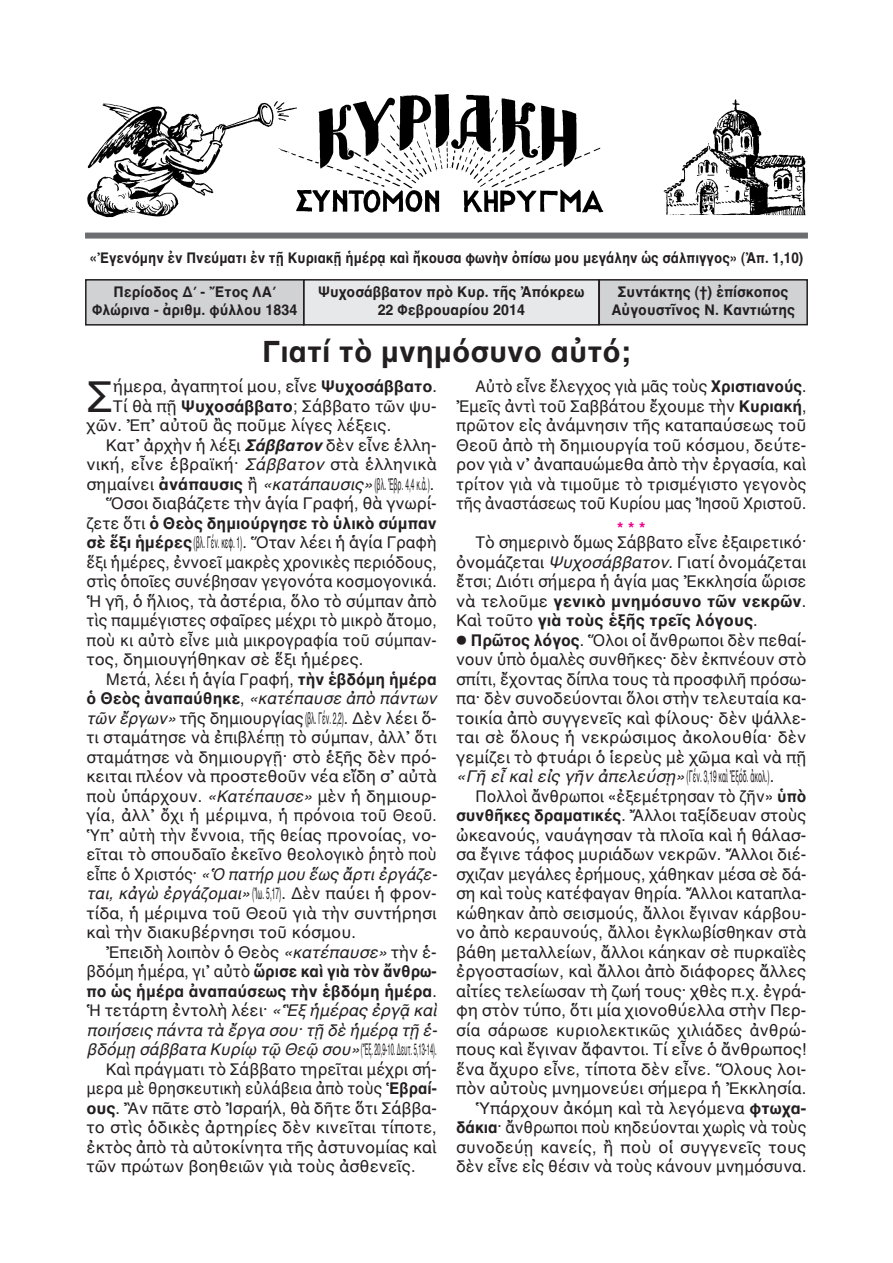
<style>
.page{position:relative;width:893px;height:1263px;background:#fff}
.page>*{position:absolute;margin:0;border:0;box-sizing:border-box;transform-origin:0 0}
.t1{font:43.5px "AL Helvetica";color:#231f20}
.t2{font:700 30px "AL Helvetica";color:#231f20}
.t3{font:16.5px/19.5px "AL Helvetica";color:#231f20}
.t4{font:16.5px/19.5px "AL Helvetica";color:#231f20;text-align:justify;scale:.95 1}
.t5{font:italic 16.5px "AL Helvetica";color:#231f20}
.t6{font:16.5px "AL Helvetica";color:#231f20;scale:.4 1}
.t7{font:16.5px "AL Helvetica";color:#231f20;scale:.93 1}
.t8{font:700 16.5px "AL Helvetica";color:#231f20}
.t9{font:700 16.5px "AL Helvetica";color:#231f20;scale:.95 1}
.t10{font:italic 16.5px "AL Helvetica";color:#231f20;scale:.93 1}
.t11{font:700 16.5px "AL Helvetica";color:#ed028c}
.t12{font:700 15px/18px "AL Helvetica";color:#231f20;text-align:center;scale:.95 1}
.t13{font:700 15px "AL Helvetica";color:#231f20;scale:.9 1}
.s1{font-weight:700}
.s2{font-weight:700;font-style:italic}
.s3{font-style:italic}
.s4{font-weight:400}
.s5{font-weight:700;font-style:normal}
.s6{font-style:normal}
</style>
<div class="page">
<div style="left:304px;top:280px;width:295px;height:45px;background:#e7e8e9"></div>
<div style="left:303px;top:279px;width:297px;height:47px;border:2px solid #231f20"></div>
<div style="left:86px;top:280px;width:218px;height:45px;background:#d1d2d4"></div>
<div style="left:85px;top:279px;width:219px;height:47px;border:2px solid #231f20"></div>
<div style="left:599px;top:280px;width:208px;height:45px;background:#d1d2d4"></div>
<div style="left:598px;top:279px;width:210px;height:46px;border:2px solid #231f20"></div>
<div style="left:85px;top:233px;width:723px;height:6px;background:#6c6d70"></div>
<img style="left:87px;top:94px;width:719px;height:124px">
<p class="t13" style="left:90px;top:249px;width:794px">«Ἐγενόμην ἐν Πνεύματι ἐν τῇ Κυριακῇ ἡμέρᾳ καὶ ἤκουσα φωνὴν ὀπίσω μου μεγάλην ὡς σάλπιγγος» (Ἀπ. 1,10)</p>
<p class="t12" style="left:92px;top:283px;width:217px">Περίοδος Δ΄ - Ἔτος ΛΑ΄<br>Φλώρινα - ἀριθμ. φύλλου 1834</p>
<p class="t12" style="left:611px;top:283px;width:195px">Συντάκτης (†) ἐπίσκοπος<br>Αὐγουστῖνος Ν. Καντιώτης</p>
<h2 class="t2" style="left:262px;top:333px;width:370px">Γιατί τὸ μνημόσυνο αὐτό;</h2>
<p class="t12" style="left:318px;top:283px;width:282px">Ψυχοσάββατον πρὸ Κυρ. τῆς Ἀπόκρεω<br>22 Φεβρουαρίου 2014</p>
<h1 class="t1" style="left:87px;top:370px;width:28px">Σ</h1>
<p class="t3" style="left:113px;top:376px;width:325px">ήμερα, ἀγαπητοί μου, εἶνε <span class="s1">Ψυχοσάββατο</span>.</p>
<p class="t3" style="left:113px;top:396px;width:325px">Τί θὰ πῇ <span class="s1">Ψυχοσάββατο</span>; Σάββατο τῶν ψυ-</p>
<p class="t3" style="left:87px;top:415px;width:306px">χῶν. Ἐπ᾽ αὐτοῦ ἂς ποῦμε λίγες λέξεις.</p>
<p class="t3" style="left:106px;top:435px;width:332px">Κατ᾽ ἀρχὴν ἡ λέξι <span class="s2">Σάββατον</span> δὲν εἶνε ἑλλη-</p>
<p class="t3" style="left:87px;top:454px;width:352px">νική, εἶνε ἑβραϊκή· <span class="s3">Σάββατον</span> στὰ ἑλληνικὰ</p>
<p class="t3" style="left:87px;top:474px;width:349px">σημαίνει <span class="s1">ἀνάπαυσις</span> ἢ <span class="s3">«κατάπαυσις»</span>(βλ. Ἑβρ. 4,4 κ.ἀ.).</p>
<p class="t3" style="left:106px;top:493px;width:332px">Ὅσοι διαβάζετε τὴν ἁγία Γραφή, θὰ γνωρί-</p>
<p class="t8" style="left:87px;top:513px;width:352px"><span class="s4">ζετε ὅτι</span> ὁ Θεὸς δημιούργησε τὸ ὑλικὸ σύμπαν</p>
<p class="t6" style="left:87px;top:533px;width:877px"><span class="s1">σὲ ἕξι ἡμέρες</span>(βλ. Γέν. κεφ. 1). Ὅταν λέει ἡ ἁγία Γραφὴ</p>
<p class="t4" style="left:87px;top:552px;width:370px">ἕξι ἡμέρες, ἐννοεῖ μακρὲς χρονικὲς περιόδους,</p>
<p class="t4" style="left:87px;top:571px;width:370px">στὶς ὁποῖες συνέβησαν γεγονότα κοσμογονικά.</p>
<p class="t3" style="left:87px;top:591px;width:352px">Ἡ γῆ, ὁ ἥλιος, τὰ ἀστέρια, ὅλο τὸ σύμπαν ἀπὸ</p>
<p class="t4" style="left:87px;top:610px;width:370px">τὶς παμμέγιστες σφαῖρες μέχρι τὸ μικρὸ ἄτομο,</p>
<p class="t4" style="left:87px;top:630px;width:370px">ποὺ κι αὐτὸ εἶνε μιὰ μικρογραφία τοῦ σύμπαν-</p>
<p class="t3" style="left:87px;top:649px;width:278px">τος, δημιουγήθηκαν σὲ ἕξι ἡμέρες.</p>
<p class="t3" style="left:106px;top:669px;width:332px">Μετά, λέει ἡ ἁγία Γραφή, <span class="s1">τὴν ἑβδόμη ἡμέρα</span></p>
<p class="t5" style="left:87px;top:689px;width:352px"><span class="s5">ὁ Θεὸς ἀναπαύθηκε</span><span class="s6">,</span> «κατέπαυσε ἀπὸ πάντων</p>
<p class="t3" style="left:87px;top:708px;width:352px"><span class="s3">τῶν ἔργων»</span> τῆς δημιουργίας(βλ. Γέν. 2,2). Δὲν λέει ὅ-</p>
<p class="t3" style="left:87px;top:727px;width:352px">τι σταμάτησε νὰ ἐπιβλέπῃ τὸ σύμπαν, ἀλλ᾽ ὅτι</p>
<p class="t3" style="left:87px;top:747px;width:352px">σταμάτησε νὰ δημιουργῇ· στὸ ἑξῆς δὲν πρό-</p>
<p class="t3" style="left:87px;top:766px;width:352px">κειται πλέον νὰ προστεθοῦν νέα εἴδη σ᾽ αὐτὰ</p>
<p class="t3" style="left:87px;top:786px;width:352px">ποὺ ὑπάρχουν. <span class="s3">«Κατέπαυσε»</span> μὲν ἡ δημιουρ-</p>
<p class="t3" style="left:87px;top:805px;width:352px">γία, ἀλλ᾽ ὄχι ἡ μέριμνα, ἡ πρόνοια τοῦ Θεοῦ.</p>
<p class="t7" style="left:87px;top:825px;width:378px">Ὑπ᾽ αὐτὴ τὴν ἔννοια, τῆς θείας προνοίας, νο-</p>
<p class="t3" style="left:87px;top:844px;width:352px">εῖται τὸ σπουδαῖο ἐκεῖνο θεολογικὸ ῥητὸ ποὺ</p>
<p class="t10" style="left:87px;top:864px;width:378px"><span class="s6">εἶπε ὁ Χριστός·</span> «Ὁ πατήρ μου ἕως ἄρτι ἐργάζε-</p>
<p class="t6" style="left:87px;top:884px;width:877px"><span class="s3">ται, κἀγὼ ἐργάζομαι»</span>(Ἰω. 5,17). Δὲν παύει ἡ φρον-</p>
<p class="t3" style="left:87px;top:903px;width:352px">τίδα, ἡ μέριμνα τοῦ Θεοῦ γιὰ τὴν συντήρησι</p>
<p class="t3" style="left:87px;top:922px;width:271px">καὶ τὴν διακυβέρνησι τοῦ κόσμου.</p>
<p class="t3" style="left:106px;top:942px;width:332px">Ἐπειδὴ λοιπὸν ὁ Θεὸς <span class="s3">«κατέπαυσε»</span> τὴν ἑ-</p>
<p class="t9" style="left:87px;top:961px;width:370px"><span class="s4">βδόμη ἡμέρα, γι᾽ αὐτὸ</span> ὥρισε καὶ γιὰ τὸν ἄνθρω-</p>
<p class="t8" style="left:87px;top:981px;width:352px">πο ὡς ἡμέρα ἀναπαύσεως τὴν ἑβδόμη ἡμέρα<span class="s4">.</span></p>
<p class="t3" style="left:87px;top:1000px;width:352px">Ἡ τετάρτη ἐντολὴ λέει· <span class="s3">«Ἓξ ἡμέρας ἐργᾷ καὶ</span></p>
<p class="t5" style="left:87px;top:1020px;width:352px">ποιήσεις πάντα τὰ ἔργα σου· τῇ δὲ ἡμέρᾳ τῇ ἑ-</p>
<p class="t5" style="left:87px;top:1040px;width:352px">βδόμῃ σάββατα Κυρίῳ τῷ Θεῷ σου»<span class="s6">(Ἔξ. 20,9-10. Δευτ. 5,13-14).</span></p>
<p class="t3" style="left:106px;top:1059px;width:332px">Καὶ πράγματι τὸ Σάββατο τηρεῖται μέχρι σή-</p>
<p class="t7" style="left:87px;top:1079px;width:378px">μερα μὲ θρησκευτικὴ εὐλάβεια ἀπὸ τοὺς <span class="s1">Ἑβραί-</span></p>
<p class="t3" style="left:87px;top:1098px;width:352px"><span class="s1">ους</span>. Ἂν πᾶτε στὸ Ἰσραήλ, θὰ δῆτε ὅτι Σάββα-</p>
<p class="t3" style="left:87px;top:1117px;width:352px">το στὶς ὁδικὲς ἀρτηρίες δὲν κινεῖται τίποτε,</p>
<p class="t3" style="left:87px;top:1137px;width:352px">ἐκτὸς ἀπὸ τὰ αὐτοκίνητα τῆς ἀστυνομίας καὶ</p>
<p class="t3" style="left:87px;top:1156px;width:331px">τῶν πρώτων βοηθειῶν γιὰ τοὺς ἀσθενεῖς.</p>
<p class="t4" style="left:456px;top:376px;width:370px;text-indent:19px">Αὐτὸ εἶνε ἔλεγχος γιὰ μᾶς τοὺς <span class="s1">Χριστιανούς</span>.<br>Ἐμεῖς ἀντὶ τοῦ Σαββάτου ἔχουμε τὴν <span class="s1">Κυριακή</span>, πρῶτον εἰς ἀνάμνησιν τῆς καταπαύσεως τοῦ Θεοῦ ἀπὸ τὴ δημιουργία τοῦ κόσμου, δεύτε&shy;ρον γιὰ ν᾽ ἀναπαυώμεθα ἀπὸ τὴν ἐργασία, καὶ τρίτον γιὰ νὰ τιμοῦμε τὸ τρισμέγιστο γεγονὸς τῆς ἀναστάσεως τοῦ Κυρίου μας Ἰησοῦ Χριστοῦ.</p>
<p class="t11" style="left:617px;top:518px;width:30px">***</p>
<p class="t3" style="left:456px;top:532px;width:352px;text-indent:19px">Τὸ σημερινὸ ὅμως Σάββατο εἶνε ἐξαιρετικό· ὀνομάζεται <span class="s3">Ψυχοσάββατον</span>. Γιατί ὀνομάζεται ἔτσι; Διότι σήμερα ἡ ἁγία μας Ἐκκλησία ὥρισε νὰ τελοῦμε <span class="s1">γενικὸ μνημόσυνο τῶν νεκρῶν</span>.<br>Καὶ τοῦτο <span class="s1">γιὰ τοὺς ἑξῆς τρεῖς λόγους</span>.<br>⃝ <span class="s1">Πρῶτος λόγος</span>. Ὅλοι οἱ ἄνθρωποι δὲν πεθαί&shy;νουν ὑπὸ ὁμαλὲς συνθῆκες· δὲν ἐκπνέουν στὸ σπίτι, ἔχοντας δίπλα τους τὰ προσφιλῆ πρόσω&shy;πα· δὲν συνοδεύονται ὅλοι στὴν τελευταία κα&shy;τοικία ἀπὸ συγγενεῖς καὶ φίλους· δὲν ψάλλε&shy;ται σὲ ὅλους ἡ νεκρώσιμος ἀκολουθία· δὲν γεμίζει τὸ φτυάρι ὁ ἱερεὺς μὲ χῶμα καὶ νὰ πῇ <span class="s3">«Γῆ εἶ καὶ εἰς γῆν ἀπελεύσῃ»</span>(Γέν. 3,19 καὶ Ἐξόδ. ἀκολ.).</p>
<p class="t4" style="left:456px;top:786px;width:370px;text-align:right">Πολλοὶ ἄνθρωποι «ἐξεμέτρησαν τὸ ζῆν» <span class="s1">ὑπὸ συνθῆκες δραματικές</span>. Ἄλλοι ταξίδευαν στοὺς ὠκεανούς, ναυάγησαν τὰ πλοῖα καὶ ἡ θάλασ&shy;σα ἔγινε τάφος μυριάδων νεκρῶν. Ἄλλοι διέ&shy;σχιζαν μεγάλες ἐρήμους, χάθηκαν μέσα σὲ δά&shy;ση καὶ τοὺς κατέφαγαν θηρία. Ἄλλοι καταπλα&shy;κώθηκαν ἀπὸ σεισμούς, ἄλλοι ἔγιναν κάρβου&shy;νο ἀπὸ κεραυνούς, ἄλλοι ἐγκλωβίσθηκαν στὰ βάθη μεταλλείων, ἄλλοι κάηκαν σὲ πυρκαϊὲς ἐργοστασίων, καὶ ἄλλοι ἀπὸ διάφορες ἄλλες αἰτίες τελείωσαν τὴ ζωή τους· χθὲς π.χ. ἐγρά&shy;φη στὸν τύπο, ὅτι μία χιονοθύελλα στὴν Περ&shy;σία σάρωσε κυριολεκτικῶς χιλιάδες ἀνθρώ&shy;πους καὶ ἔγιναν ἄφαντοι. Τί εἶνε ὁ ἄνθρωπος! ἕνα ἄχυρο εἶνε, τίποτα δὲν εἶνε. Ὅλους λοι&shy;πὸν αὐτοὺς μνημονεύει σήμερα ἡ Ἐκκλησία.<br>Ὑπάρχουν ἀκόμη καὶ τὰ λεγόμενα <span class="s1">φτωχα&shy;δάκια</span>· ἄνθρωποι ποὺ κηδεύονται χωρὶς νὰ τοὺς συνοδεύῃ κανείς, ἢ ποὺ οἱ συγγενεῖς τους δὲν εἶνε εἰς θέσιν νὰ τοὺς κάνουν μνημόσυνα.</p>
</div>
